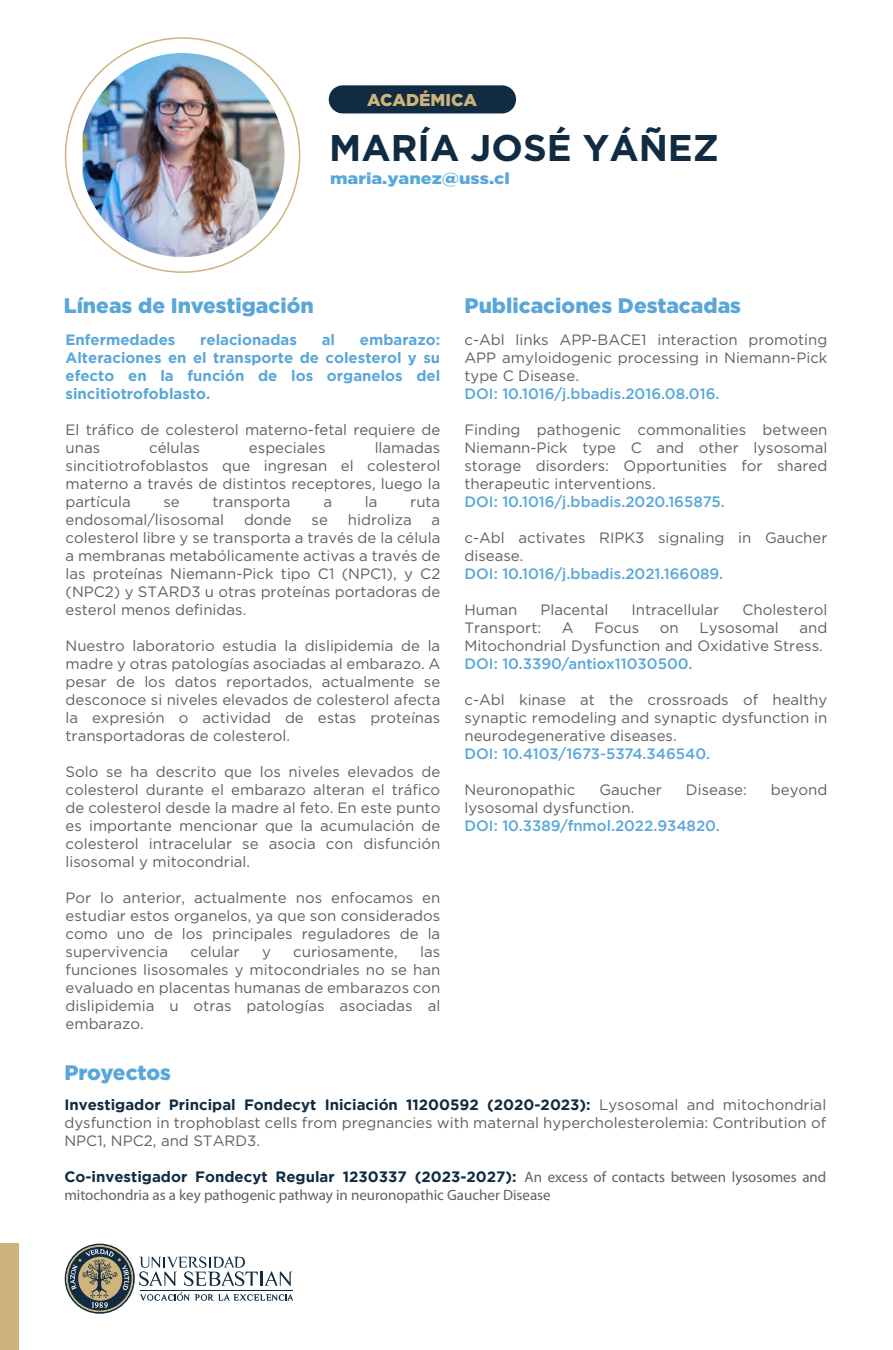
<style>
.page{position:relative;width:893px;height:1350px;background:#fff}
.page>*{position:absolute;margin:0;border:0;box-sizing:border-box;transform-origin:0 0}
.t1{font:700 37.05px "Gotham";color:#102b42}
.t2{font:900 21px "Gotham";color:#59a7d9}
.t3{font:900 17.1px "Gotham";color:#ceb37c}
.t4{font:900 15.9px "Gotham";color:#59a7d9;scale:1.13 1}
.t5{font:15px/18px "Gotham";color:#606060;text-align:justify}
.t6{font:500 15px "Gotham";color:#59a7d9}
.t7{font:700 15px/18px "Gotham";color:#59a7d9;text-align:justify}
.t8{font:700 15px "Gotham";color:#102b42}
.t9{font:15px "Myriad Pro";color:#606060}
.s1{font-weight:700;color:#102b42}
.s2{font-family:"Myriad Pro";font-weight:400;color:#606060}
</style>
<div class="page">
<img style="left:83px;top:53px;width:202px;height:204px">
<div style="left:329px;top:85px;width:187px;height:28px;background:#102b42;border-radius:14px"></div>
<svg style="left:65px;top:1243px;width:228px;height:71px"></svg>
<div style="left:0;top:1243px;width:19px;height:107px;background:#ceb37c"></div>
<p class="t3" style="left:367px;top:90px;width:111px">ACADÉMICA</p>
<h1 class="t1" style="left:329px;top:126px;width:391px">MARÍA JOSÉ YÁÑEZ</h1>
<p class="t4" style="left:330px;top:169px;width:161px">maria.yanez@uss.cl</p>
<h2 class="t2" style="left:64px;top:294px;width:252px">Líneas de Investigación</h2>
<h2 class="t2" style="left:464px;top:294px;width:278px">Publicaciones Destacadas</h2>
<p class="t7" style="left:66px;top:330px;width:111px">Enfermedades</p>
<p class="t7" style="left:200px;top:330px;width:98px">relacionadas</p>
<p class="t7" style="left:322px;top:330px;width:15px">al</p>
<p class="t7" style="left:66px;top:330px;width:376px;text-indent:294px">embarazo:<br>Alteraciones en el transporte de colesterol y su efecto en la función de los organelos del sincitiotrofoblasto.</p>
<p class="t5" style="left:66px;top:420px;width:376px">El tráfico de colesterol materno-fetal requiere de unas</p>
<p class="t5" style="left:149px;top:438px;width:52px">células</p>
<p class="t5" style="left:249px;top:438px;width:78px">especiales</p>
<p class="t5" style="left:66px;top:438px;width:376px;text-indent:309px">llamadas sincitiotrofoblastos que ingresan el colesterol materno a través de distintos receptores, luego la partícula</p>
<p class="t5" style="left:163px;top:492px;width:18px">se</p>
<p class="t5" style="left:213px;top:492px;width:79px">transporta</p>
<p class="t5" style="left:323px;top:492px;width:10px">a</p>
<p class="t5" style="left:365px;top:492px;width:14px">la</p>
<p class="t5" style="left:410px;top:492px;width:32px">ruta</p>
<p class="t5" style="left:66px;top:510px;width:160px">endosomal/lisosomal</p>
<p class="t5" style="left:244px;top:510px;width:49px">donde</p>
<p class="t5" style="left:312px;top:510px;width:18px">se</p>
<p class="t5" style="left:348px;top:510px;width:65px">hidroliza</p>
<p class="t5" style="left:66px;top:510px;width:376px;text-indent:366px">a colesterol libre y se transporta a través de la célula a membranas metabólicamente activas a través de las proteínas Niemann-Pick tipo C1 (NPC1), y C2 (NPC2) y STARD3 u otras proteínas portadoras de esterol menos definidas.</p>
<p class="t5" style="left:66px;top:636px;width:376px">Nuestro laboratorio estudia la dislipidemia de la madre y otras patologías asociadas al embarazo. A pesar de los datos reportados, actualmente se desconoce si niveles elevados de colesterol afecta la expresión o actividad de estas proteínas transportadoras de colesterol.</p>
<p class="t5" style="left:66px;top:762px;width:376px">Solo se ha descrito que los niveles elevados de colesterol durante el embarazo alteran el tráfico de colesterol desde la madre al feto. En este punto es importante mencionar que la acumulación de colesterol intracelular se asocia con disfunción lisosomal y mitocondrial.</p>
<p class="t5" style="left:66px;top:888px;width:376px">Por lo anterior, actualmente nos enfocamos en estudiar estos organelos, ya que son considerados como uno de los principales reguladores de la supervivencia</p>
<p class="t5" style="left:66px;top:942px;width:376px;text-indent:355px">las funciones lisosomales y mitocondriales no se han evaluado en placentas humanas de embarazos con dislipidemia u otras patologías asociadas al embarazo.</p>
<p class="t5" style="left:190px;top:942px;width:51px">celular</p>
<p class="t5" style="left:262px;top:942px;width:10px">y</p>
<p class="t5" style="left:293px;top:942px;width:106px">curiosamente,</p>
<h2 class="t2" style="left:64px;top:1060px;width:108px">Proyectos</h2>
<p class="t5" style="left:464px;top:330px;width:365px">c-Abl links APP-BACE1 interaction promoting APP amyloidogenic processing in Niemann-Pick type C Disease.</p>
<p class="t6" style="left:464px;top:385px;width:257px">DOI: 10.1016/j.bbadis.2016.08.016.</p>
<p class="t5" style="left:464px;top:420px;width:364px">Finding pathogenic commonalities between Niemann-Pick type C and other lysosomal storage disorders: Opportunities for shared therapeutic interventions.</p>
<p class="t6" style="left:464px;top:493px;width:262px">DOI: 10.1016/j.bbadis.2020.165875.</p>
<p class="t5" style="left:464px;top:528px;width:364px">c-Abl activates RIPK3 signaling in Gaucher disease.</p>
<p class="t6" style="left:464px;top:565px;width:260px">DOI: 10.1016/j.bbadis.2021.166089.</p>
<p class="t5" style="left:464px;top:600px;width:54px">Human</p>
<p class="t5" style="left:540px;top:600px;width:70px">Placental</p>
<p class="t5" style="left:632px;top:600px;width:89px">Intracellular</p>
<p class="t5" style="left:742px;top:600px;width:86px">Cholesterol</p>
<p class="t5" style="left:464px;top:618px;width:78px">Transport:</p>
<p class="t5" style="left:562px;top:618px;width:13px">A</p>
<p class="t5" style="left:594px;top:618px;width:46px">Focus</p>
<p class="t5" style="left:660px;top:618px;width:20px">on</p>
<p class="t5" style="left:699px;top:618px;width:81px">Lysosomal</p>
<p class="t5" style="left:464px;top:618px;width:364px;text-indent:335px">and<br>Mitochondrial Dysfunction and Oxidative Stress.</p>
<p class="t6" style="left:464px;top:655px;width:230px">DOI: 10.3390/antiox11030500.</p>
<p class="t5" style="left:464px;top:690px;width:364px">c-Abl kinase at the crossroads of healthy synaptic remodeling and synaptic dysfunction in neurodegenerative diseases.</p>
<p class="t6" style="left:464px;top:745px;width:247px">DOI: 10.4103/1673-5374.346540.</p>
<p class="t5" style="left:464px;top:780px;width:113px">Neuronopathic</p>
<p class="t5" style="left:599px;top:780px;width:64px">Gaucher</p>
<p class="t5" style="left:686px;top:780px;width:62px">Disease:</p>
<p class="t5" style="left:771px;top:780px;width:58px">beyond</p>
<p class="t5" style="left:464px;top:798px;width:171px">lysosomal dysfunction.</p>
<p class="t6" style="left:464px;top:817px;width:257px">DOI: 10.3389/fnmol.2022.934820.</p>
<p class="t5" style="left:64px;top:1096px;width:763px"><span class="s1">Investigador Principal Fondecyt Iniciación 11200592 (2020-2023):</span> Lysosomal and mitochondrial dysfunction in trophoblast cells from pregnancies with maternal hypercholesterolemia: Contribution of NPC1, NPC2, and STARD3.</p>
<p class="t8" style="left:64px;top:1168px;width:763px">Co-investigador Fondecyt Regular 1230337 (2023-2027): <span class="s2">An excess of contacts between lysosomes and</span></p>
<p class="t9" style="left:64px;top:1186px;width:488px">mitochondria as a key pathogenic pathway in neuronopathic Gaucher Disease</p>
</div>
